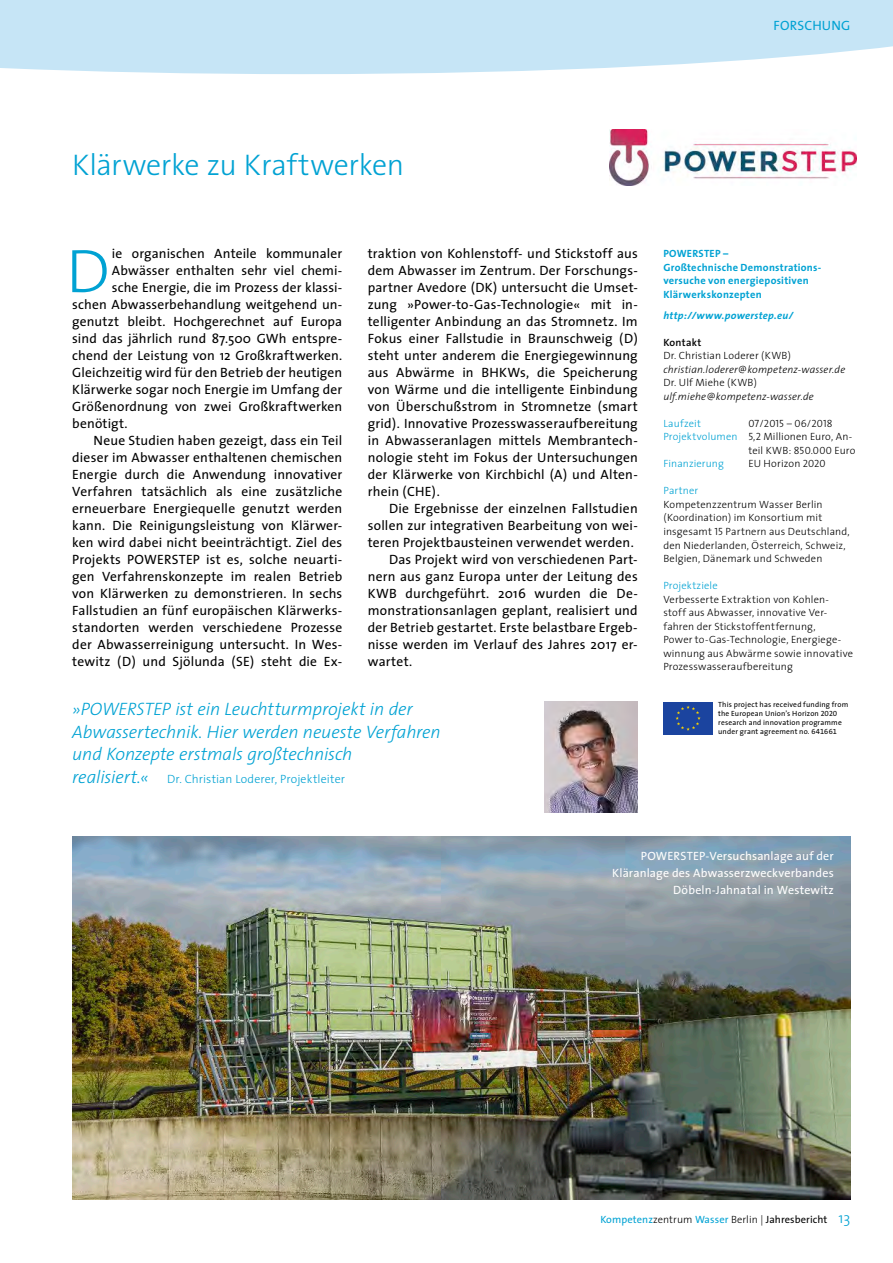
<style>
.page{position:relative;width:893px;height:1263px;background:#fff}
.page>*{position:absolute;margin:0;border:0;box-sizing:border-box;transform-origin:0 0}
.t1{font:300 61.95px "The Sans";color:#00a2d3}
.t2{font:300 30px "The Sans";letter-spacing:-.01em;color:#00a2d3}
.t3{font:italic 300 18px/22.5px "The Sans";letter-spacing:-.01em;color:#00a2d3}
.t4{font:13.5px/17px "The Sans";letter-spacing:.01em;color:#000;text-align:justify}
.t5{font:13.5px "The Sans";letter-spacing:.015em;color:#00a2d3}
.t6{font:12px/17px "The Sans";letter-spacing:.015em;color:#fff;text-align:right}
.t7{font:300 12px "The Sans";letter-spacing:.005em;color:#00a2d3}
.t8{font:300 10.5px/13.5px "The Sans";letter-spacing:.015em;color:#000}
.t9{font:700 10.5px/13.5px "The Sans";letter-spacing:.025em;color:#00a2d3}
.t10{font:italic 300 10.5px "The Sans";letter-spacing:.015em;color:#000}
.t11{font:10.5px "The Sans";letter-spacing:.01em;color:#00a2d3}
.t12{font:300 10.5px "The Sans";letter-spacing:.01em;color:#00a2d3}
.t13{font:italic 700 10.5px "The Sans";letter-spacing:.025em;color:#00a2d3}
.t14{font:10.5px "The Sans Light Caps";letter-spacing:.01em;color:#000}
.t15{font:600 10.5px "The Sans";letter-spacing:.025em;color:#000}
.t16{font:7.5px/9px "The Sans";letter-spacing:.02em;color:#000}
.s1{font-style:italic;font-size:18px}
.s2{font-family:"The Sans";font-weight:300}
.s3{color:#00a2d3}
.s4{font-family:"The Sans Light Caps";font-weight:400}
.s5{font-family:"The Sans Caps"}
.s6{font-family:"The Sans Expert"}
.s7{font-weight:300;color:#000}
.s8{color:#000}
.s9{font-weight:300;font-size:15px}
</style>
<div class="page">
<svg style="left:0;top:0;width:893px;height:74px;background:#cae7f6"></svg>
<img style="left:72px;top:836px;width:778px;height:363px">
<img style="left:610px;top:130px;width:247px;height:55px">
<div style="left:663px;top:702px;width:50px;height:33px;background:#1b449f"></div>
<svg style="left:675px;top:705px;width:26px;height:26px"></svg>
<img style="left:544px;top:701px;width:94px;height:111px">
<p class="t5" style="left:773px;top:14px;width:78px">FORSCHUNG</p>
<h2 class="t2" style="left:72px;top:140px;width:333px">Klärwerke zu Kraftwerken</h2>
<h1 class="t1" style="left:66px;top:220px;width:45px">D</h1>
<p class="t4" style="left:112px;top:245px;width:232px">ie organischen Anteile kommunaler</p>
<p class="t4" style="left:112px;top:262px;width:232px">Abwässer enthalten sehr viel chemi-</p>
<p class="t4" style="left:112px;top:279px;width:232px">sche Energie, die im Prozess der klassi-</p>
<p class="t4" style="left:72px;top:296px;width:271px">schen Abwasserbehandlung weitgehend un-</p>
<p class="t4" style="left:72px;top:313px;width:271px">genutzt bleibt. Hochgerechnet auf Europa</p>
<p class="t4" style="left:72px;top:330px;width:271px">sind das jährlich rund 87.500 GWh entspre-</p>
<p class="t4" style="left:72px;top:347px;width:271px">chend der Leistung von 12 Großkraftwerken.</p>
<p class="t4" style="left:72px;top:364px;width:272px">Gleichzeitig wird für den Betrieb der heutigen</p>
<p class="t4" style="left:72px;top:381px;width:272px">Klärwerke sogar noch Energie im Umfang der</p>
<p class="t4" style="left:72px;top:398px;width:272px">Größenordnung von zwei Großkraftwerken</p>
<p class="t4" style="left:72px;top:415px;width:57px">benötigt.</p>
<p class="t4" style="left:94px;top:432px;width:250px">Neue Studien haben gezeigt, dass ein Teil</p>
<p class="t4" style="left:72px;top:449px;width:271px">dieser im Abwasser enthaltenen chemischen</p>
<p class="t4" style="left:72px;top:466px;width:272px">Energie durch die Anwendung innovativer</p>
<p class="t4" style="left:72px;top:483px;width:271px">Verfahren tatsächlich als eine zusätzliche</p>
<p class="t4" style="left:72px;top:500px;width:271px">erneuerbare Energiequelle genutzt werden</p>
<p class="t4" style="left:72px;top:517px;width:272px">kann. Die Reinigungsleistung von Klärwer-</p>
<p class="t4" style="left:72px;top:534px;width:271px">ken wird dabei nicht beeinträchtigt. Ziel des</p>
<p class="t4" style="left:72px;top:551px;width:272px">Projekts POWERSTEP ist es, solche neuarti-</p>
<p class="t4" style="left:72px;top:568px;width:271px">gen Verfahrenskonzepte im realen Betrieb</p>
<p class="t4" style="left:72px;top:585px;width:272px">von Klärwerken zu demonstrieren. In sechs</p>
<p class="t4" style="left:72px;top:602px;width:271px">Fallstudien an fünf europäischen Klärwerks-</p>
<p class="t4" style="left:72px;top:619px;width:271px">standorten werden verschiedene Prozesse</p>
<p class="t4" style="left:72px;top:636px;width:271px">der Abwasserreinigung untersucht. In Wes-</p>
<p class="t4" style="left:72px;top:653px;width:270px">tewitz (D) und Sjölunda (SE) steht die Ex-</p>
<p class="t4" style="left:368px;top:245px;width:272px">traktion von Kohlenstoff- und Stickstoff aus dem Abwasser im Zentrum. Der Forschungs&shy;partner Avedore (DK) untersucht die Umset&shy;zung »Power-to-Gas-Technologie« mit in&shy;telligenter Anbindung an das Stromnetz. Im Fokus einer Fallstudie in Braunschweig (D) steht unter anderem die Energiegewinnung aus Abwärme in BHKWs, die Speicherung von Wärme und die intelligente Einbindung von Überschußstrom in Stromnetze (smart grid). Innovative Prozesswasseraufbereitung in Abwasseranlagen mittels Membrantech&shy;nologie steht im Fokus der Untersuchungen der Klärwerke von Kirchbichl (A) und Alten&shy;rhein (CHE).</p>
<p class="t4" style="left:389px;top:500px;width:250px">Die Ergebnisse der einzelnen Fallstudien</p>
<p class="t4" style="left:368px;top:517px;width:271px">sollen zur integrativen Bearbeitung von wei-</p>
<p class="t4" style="left:368px;top:534px;width:267px">teren Projektbausteinen verwendet werden.</p>
<p class="t4" style="left:389px;top:551px;width:250px">Das Projekt wird von verschiedenen Part-</p>
<p class="t4" style="left:368px;top:568px;width:272px">nern aus ganz Europa unter der Leitung des</p>
<p class="t4" style="left:368px;top:585px;width:272px">KWB durchgeführt. 2016 wurden die De-</p>
<p class="t4" style="left:368px;top:602px;width:271px">monstrationsanlagen geplant, realisiert und</p>
<p class="t4" style="left:368px;top:619px;width:271px">der Betrieb gestartet. Erste belastbare Ergeb-</p>
<p class="t4" style="left:368px;top:636px;width:271px">nisse werden im Verlauf des Jahres 2017 er-</p>
<p class="t4" style="left:368px;top:653px;width:46px">wartet.</p>
<h3 class="t3" style="left:72px;top:697px;width:370px">»POWERSTEP ist ein Leuchtturmprojekt in der<br>Abwassertechnik. Hier werden neueste Verfahren und Konzepte erstmals großtechnisch</h3>
<p class="t7" style="left:72px;top:769px;width:274px"><span class="s1">realisiert.«</span> Dr. Christian Loderer, Projektleiter</p>
<p class="t9" style="left:663px;top:247px;width:159px">POWERSTEP –<br>Großtechnische Demonstrations&shy;versuche von energiepositiven<br>Klärwerkskonzepten</p>
<p class="t13" style="left:663px;top:307px;width:131px">http://www.powerstep.eu/</p>
<p class="t15" style="left:663px;top:334px;width:40px">Kontakt</p>
<p class="t8" style="left:663px;top:349px;width:129px">Dr. Christian Loderer (KWB)</p>
<p class="t10" style="left:663px;top:361px;width:183px">christian.loderer@kompetenz-wasser.de</p>
<p class="t8" style="left:663px;top:376px;width:95px">Dr. Ulf Miehe (KWB)</p>
<p class="t10" style="left:663px;top:388px;width:152px">ulf.miehe@kompetenz-wasser.de</p>
<p class="t12" style="left:663px;top:415px;width:39px">Laufzeit</p>
<p class="t14" style="left:748px;top:415px;width:86px">07<span class="s2">/</span>2015 <span class="s2">–</span> 06<span class="s2">/</span>2018</p>
<p class="t8" style="left:663px;top:430px;width:190px"><span class="s3">Projektvolumen</span> <span class="s4">5</span>,<span class="s4">2</span> Millionen Euro, An-</p>
<p class="t8" style="left:748px;top:443px;width:108px">teil KWB: <span class="s4">850</span>.<span class="s4">000</span> Euro</p>
<p class="t12" style="left:663px;top:455px;width:62px">Finanzierung</p>
<p class="t8" style="left:748px;top:457px;width:79px">EU Horizon <span class="s4">2020</span></p>
<p class="t12" style="left:663px;top:482px;width:36px">Partner</p>
<p class="t8" style="left:663px;top:497px;width:188px">Kompetenzzentrum Wasser Berlin (Koordination) im Konsortium mit insgesamt <span class="s4">15</span> Partnern aus Deutschland, den Niederlanden, Österreich, Schweiz, Belgien, Dänemark und Schweden</p>
<p class="t12" style="left:663px;top:577px;width:56px">Projektziele</p>
<p class="t8" style="left:663px;top:592px;width:191px">Verbesserte Extraktion von Kohlen&shy;stoff aus Abwasser, innovative Ver&shy;fahren der Stickstoffentfernung,<br>Power to-Gas-Technologie, Energiege&shy;winnung aus Abwärme sowie innovative Prozesswasseraufbereitung</p>
<p class="t16" style="left:718px;top:700px;width:132px">This project has received funding from the European Union’s Horizon <span class="s5">2020 </span>research and innovation programme under grant agreement no. <span class="s6">641661</span></p>
<p class="t6" style="left:612px;top:847px;width:223px">POWERSTEP-Versuchsanlage auf der<br>Kläranlage des Abwasserzweckverbandes<br>Döbeln-Jahnatal in Westewitz</p>
<p class="t11" style="left:600px;top:1211px;width:252px">Kompetenz<span class="s7">zentrum</span> Wasser <span class="s7">Berlin |</span> <span class="s8">Jahresbericht</span> <span class="s9">13</span></p>
</div>
